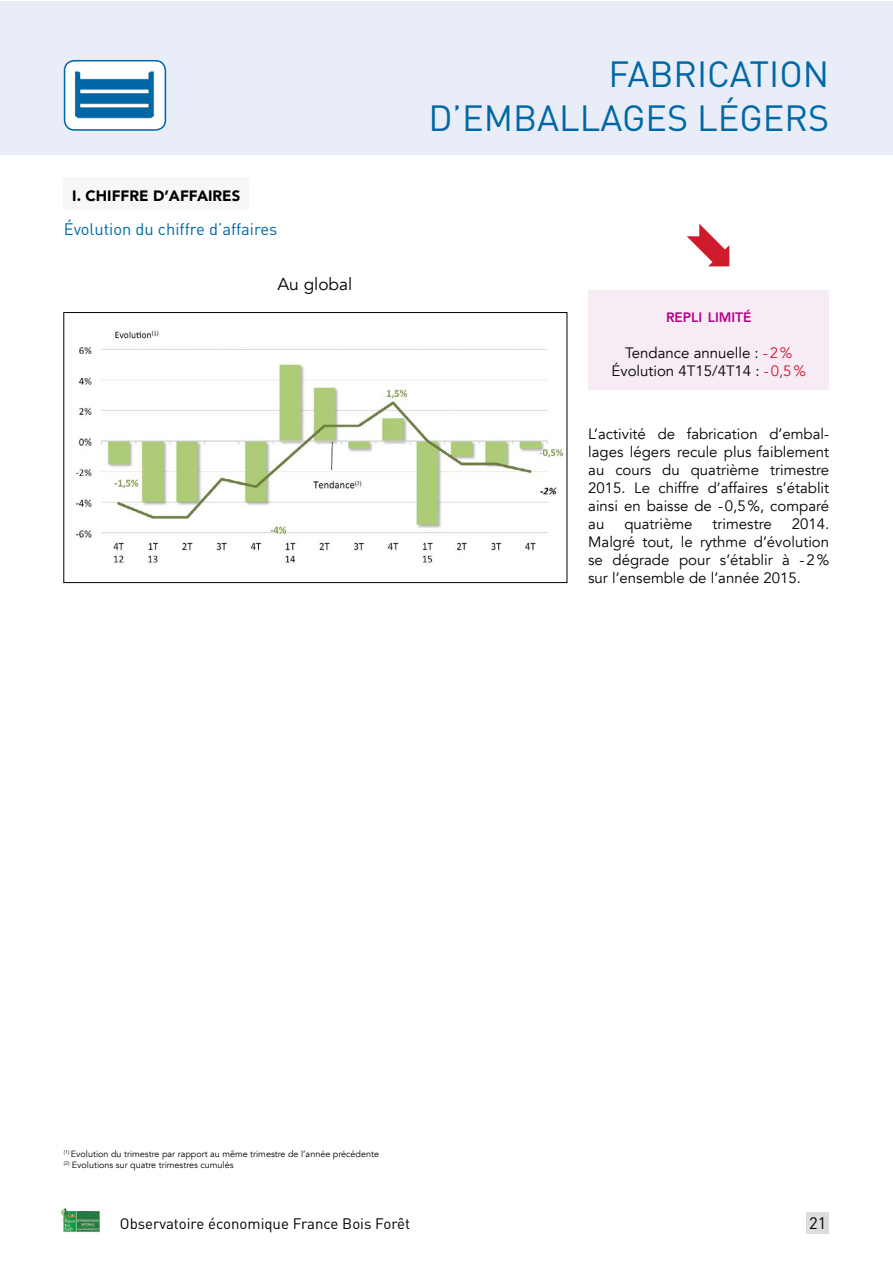
<style>
.page{position:relative;width:893px;height:1263px;background:#fff}
.page>*{position:absolute;margin:0;border:0;box-sizing:border-box;transform-origin:0 0}
.t1{font:36px/43.2px "DIN Pro";color:#0067a6;text-align:right}
.t2{font:17.25px "Avenir";color:#000}
.t3{font:16.5px "DIN Pro";color:#0067a6}
.t4{font:16.5px "DIN Pro";color:#000}
.t5{font:15px/18px "Avenir";color:#000;text-align:justify}
.t6{font:15px "DIN Pro";color:#000}
.t7{font:900 15px "Avenir";color:#000}
.t8{font:800 13.65px "Avenir";color:#b70088}
.t9{font:9px/10.5px "Avenir";color:#000}
.s1{color:#cf1c2d}
</style>
<div class="page">
<div style="left:806px;top:1213px;width:23px;height:21px;background:#dcdcdc"></div>
<div style="left:0;top:1px;width:892px;height:154px;background:#e8edf7"></div>
<img style="left:61px;top:1208px;width:40px;height:25px">
<div style="left:588px;top:290px;width:241px;height:99px;background:#f7ecf6"></div>
<img style="left:75px;top:330px;width:489px;height:233px">
<div style="left:64px;top:312px;width:503px;height:271px;border:1px solid #000"></div>
<div style="left:64px;top:178px;width:185px;height:32px;background:#f7f7f6"></div>
<div style="left:65px;top:61px;width:100px;height:69px;background:#fff;border-radius:10px"></div>
<img style="left:74px;top:70px;width:81px;height:49px">
<div style="left:64px;top:60px;width:102px;height:71px;border:2px solid #0067a6;border-radius:10px"></div>
<svg style="left:687px;top:224px;width:42px;height:42px"></svg>
<p class="t7" style="left:72px;top:186px;width:170px">I. CHIFFRE D’AFFAIRES</p>
<p class="t3" style="left:64px;top:218px;width:215px">Évolution du chiffre d’affaires</p>
<p class="t2" style="left:277px;top:273px;width:76px">Au global</p>
<h1 class="t1" style="left:428px;top:51px;width:402px">FABRICATION<br>D’EMBALLAGES LÉGERS</h1>
<p class="t8" style="left:666px;top:309px;width:87px">REPLI LIMITÉ</p>
<p class="t5" style="left:611px;top:345px;width:196px;text-align:center">Tendance annuelle : <span class="s1">-2%<br></span>Évolution 4T15/4T14 : <span class="s1">-0,5%</span></p>
<p class="t5" style="left:588px;top:425px;width:242px">L’activité de fabrication d’embal&shy;lages légers recule plus faiblement au cours du quatrième trimestre 2015. Le chiffre d’affaires s’établit ainsi en baisse de -0,5%, comparé au</p>
<p class="t5" style="left:588px;top:515px;width:242px;text-indent:203px">2014.<br>Malgré tout, le rythme d’évolution se dégrade pour s’établir à -2% sur l’ensemble de l’année 2015.</p>
<p class="t5" style="left:624px;top:515px;width:70px">quatrième</p>
<p class="t5" style="left:713px;top:515px;width:61px">trimestre</p>
<p class="t9" style="left:64px;top:1149px;width:317px"><sup>(1)</sup> Evolution du trimestre par rapport au même trimestre de l’année précédente <sup>(2)</sup> Evolutions sur quatre trimestres cumulés</p>
<p class="t6" style="left:120px;top:1213px;width:292px">Observatoire économique France Bois Forêt</p>
<p class="t4" style="left:809px;top:1212px;width:19px">21</p>
</div>
